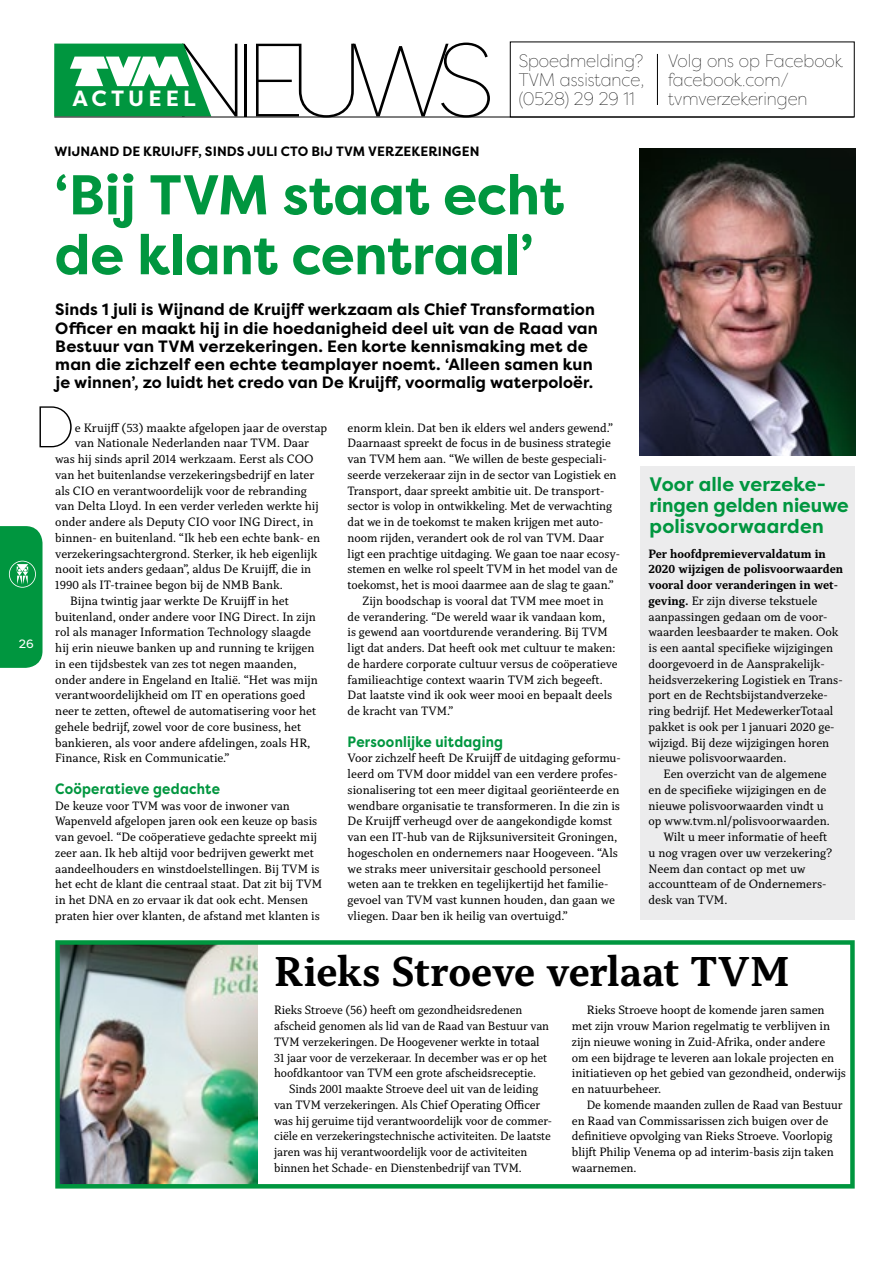
<style>
.page{position:relative;width:893px;height:1263px;background:#fff}
.page>*{position:absolute;margin:0;border:0;box-sizing:border-box;transform-origin:0 0}
.t1{font:100 58.5px "Filson Pro";color:#000}
.t2{font:700 55.95px/59.8px "Filson Pro";letter-spacing:-.005em;color:#00963f}
.t3{font:700 43.95px "Capitolina";letter-spacing:-.005em;color:#000}
.t4{font:700 22.05px "Filson Pro";letter-spacing:.195em;color:#fff}
.t5{font:700 19.5px/21px "Filson Pro";color:#00963f}
.t6{font:100 18px/18.8px "Filson Pro";color:#000;text-align:justify;scale:.93 1}
.t7{font:700 16.35px/18px "Filson Pro";letter-spacing:.01em;color:#000}
.Tussenkop{font:700 15px "Filson Pro";letter-spacing:.015em;color:#00963f;scale:.9 1}
.t8{font:700 13.5px "Filson Pro";letter-spacing:.01em;color:#000}
.t9{font:12.75px/15.8px "Capitolina";color:#000}
.t10{font:12px "Filson Pro";color:#fff}
.s1{font-weight:700}
</style>
<div class="page">
<svg style="left:0;top:526px;width:43px;height:142px;background:#109c4b"></svg>
<hr style="left:244px;top:44px;width:3px;height:72px;background:#000">
<svg style="left:256px;top:43px;width:234px;height:74px"></svg>
<svg style="left:54px;top:44px;width:183px;height:72px"></svg>
<hr style="left:54px;top:117px;width:800px;height:1px;background:#000">
<hr style="left:657px;top:54px;width:1px;height:51px;background:#000">
<img style="left:640px;top:148px;width:215px;height:307px">
<div style="left:640px;top:467px;width:215px;height:453px;background:#ececed"></div>
<img style="left:60px;top:945px;width:198px;height:238px">
<div style="left:55px;top:940px;width:800px;height:248px;border:4px solid #00963f"></div>
<h3 class="t4" style="left:72px;top:84px;width:125px">ACTUEEL</h3>
<p class="t8" style="left:55px;top:143px;width:427px">WIJNAND DE KRUIJFF, SINDS JULI CTO BIJ TVM VERZEKERINGEN</p>
<p class="t6" style="left:519px;top:52px;width:137px">Spoedmelding?<br>TVM assistance, (0528) 29 29 11</p>
<p class="t6" style="left:668px;top:52px;width:190px;text-align:left">Volg ons op Facebook facebook.com/ tvmverzekeringen</p>
<p class="t2" style="left:55px;top:166px;width:511px">‘Bij TVM staat echt de klant centraal’</p>
<p class="t7" style="left:55px;top:301px;width:544px">Sinds 1 juli is Wijnand de Kruijff werkzaam als Chief Transformation Officer en maakt hij in die hoedanigheid deel uit van de Raad van Bestuur van TVM verzekeringen. Een korte kennismaking met de man die zichzelf een echte teamplayer noemt. ‘Alleen samen kun je winnen’, zo luidt het credo van De Kruijff, voormalig waterpoloër.</p>
<p class="t1" style="left:33px;top:390px;width:44px">D</p>
<p class="t9" style="left:75px;top:420px;width:254px">e Kruijff (53) maakte afgelopen jaar de overstap</p>
<p class="t9" style="left:75px;top:435px;width:236px">van Nationale Nederlanden naar TVM. Daar</p>
<p class="t9" style="left:55px;top:451px;width:260px">was hij sinds april 2014 werkzaam. Eerst als COO</p>
<p class="t9" style="left:55px;top:467px;width:260px">van het buitenlandse verzekeringsbedrijf en later</p>
<p class="t9" style="left:55px;top:483px;width:253px">als CIO en verantwoordelijk voor de rebranding</p>
<p class="t9" style="left:55px;top:498px;width:265px">van Delta Lloyd. In een verder verleden werkte hij</p>
<p class="t9" style="left:55px;top:514px;width:260px">onder andere als Deputy CIO voor ING Direct, in</p>
<p class="t9" style="left:55px;top:530px;width:266px">binnen- en buitenland. “Ik heb een echte bank- en</p>
<p class="t9" style="left:55px;top:546px;width:264px">verzekeringsachtergrond. Sterker, ik heb eigenlijk</p>
<p class="t9" style="left:55px;top:561px;width:258px">nooit iets anders gedaan”, aldus De Kruijff, die in</p>
<p class="t9" style="left:55px;top:577px;width:229px">1990 als IT-trainee begon bij de NMB Bank.</p>
<p class="t9" style="left:55px;top:593px;width:264px;text-indent:15px">Bijna twintig jaar werkte De Kruijff in het buitenland, onder andere voor ING Direct. In zijn rol als manager Information Technology slaagde hij erin nieuwe banken up and running te krijgen in een tijdsbestek van zes tot negen maanden, onder andere in Engeland en Italië. “Het was mijn verantwoordelijkheid om IT en operations goed neer te zetten, oftewel de automatisering voor het gehele bedrijf, zowel voor de core business, het bankieren, als voor andere afdelingen, zoals HR, Finance, Risk en Communicatie.”</p>
<p class="Tussenkop" style="left:55px;top:779px;width:185px">Coöperatieve gedachte</p>
<p class="t9" style="left:55px;top:798px;width:268px">De keuze voor TVM was voor de inwoner van Wapenveld afgelopen jaren ook een keuze op basis van gevoel. “De coöperatieve gedachte spreekt mij zeer aan. Ik heb altijd voor bedrijven gewerkt met aandeelhouders en winstdoelstellingen. Bij TVM is het echt de klant die centraal staat. Dat zit bij TVM in het DNA en zo ervaar ik dat ook echt. Mensen praten hier over klanten, de afstand met klanten is</p>
<p class="t10" style="left:19px;top:636px;width:16px">26</p>
<p class="t9" style="left:348px;top:420px;width:267px">enorm klein. Dat ben ik elders wel anders gewend.”</p>
<p class="t9" style="left:348px;top:435px;width:274px">Daarnaast spreekt de focus in de business strategie van TVM hem aan. “We willen de beste gespeciali&shy;seerde verzekeraar zijn in de sector van Logistiek en Transport, daar spreekt ambitie uit. De transport&shy;sector is volop in ontwikkeling. Met de verwachting dat we in de toekomst te maken krijgen met auto&shy;noom rijden, verandert ook de rol van TVM. Daar ligt een prachtige uitdaging. We gaan toe naar ecosy&shy;stemen en welke rol speelt TVM in het model van de toekomst, het is mooi daarmee aan de slag te gaan.”</p>
<p class="t9" style="left:348px;top:593px;width:271px;text-indent:15px">Zijn boodschap is vooral dat TVM mee moet in de verandering. “De wereld waar ik vandaan kom,<br>is gewend aan voortdurende verandering. Bij TVM ligt dat anders. Dat heeft ook met cultuur te maken: de hardere corporate cultuur versus de coöperatieve familieachtige context waarin TVM zich begeeft.<br>Dat laatste vind ik ook weer mooi en bepaalt deels de kracht van TVM.”</p>
<p class="Tussenkop" style="left:348px;top:732px;width:174px">Persoonlijke uitdaging</p>
<p class="t9" style="left:348px;top:750px;width:275px">Voor zichzelf heeft De Kruijff de uitdaging geformu&shy;leerd om TVM door middel van een verdere profes&shy;sionalisering tot een meer digitaal georiënteerde en wendbare organisatie te transformeren. In die zin is De Kruijff verheugd over de aangekondigde komst van een IT-hub van de Rijksuniversiteit Groningen, hogescholen en ondernemers naar Hoogeveen. “Als we straks meer universitair geschoold personeel weten aan te trekken en tegelijkertijd het familie&shy;gevoel van TVM vast kunnen houden, dan gaan we vliegen. Daar ben ik heilig van overtuigd.”</p>
<p class="t5" style="left:649px;top:474px;width:201px">Voor alle verzeke&shy;ringen gelden nieuwe polisvoorwaarden</p>
<p class="t9" style="left:648px;top:546px;width:196px"><span class="s1">Per hoofdpremievervaldatum in 2020 wijzigen de polisvoorwaarden vooral door veranderingen in wet&shy;geving.</span> Er zijn diverse tekstuele aanpassingen gedaan om de voor&shy;waarden leesbaarder te maken. Ook is een aantal specifieke wijzigingen doorgevoerd in de Aansprakelijk&shy;heidsverzekering Logistiek en Trans&shy;port en de Rechtsbijstandverzeke&shy;ring bedrijf. Het MedewerkerTotaal pakket is ook per 1 januari 2020 ge&shy;wijzigd. Bij deze wijzigingen horen nieuwe polisvoorwaarden.</p>
<p class="t9" style="left:648px;top:766px;width:183px;text-indent:15px">Een overzicht van de algemene en de specifieke wijzigingen en de nieuwe polisvoorwaarden vindt u op www.tvm.nl/polisvoorwaarden.</p>
<p class="t9" style="left:648px;top:829px;width:185px;text-indent:15px">Wilt u meer informatie of heeft u nog vragen over uw verzekering?<br>Neem dan contact op met uw accountteam of de Ondernemers&shy;desk van TVM.</p>
<p class="t3" style="left:274px;top:945px;width:517px">Rieks Stroeve verlaat TVM</p>
<p class="t9" style="left:274px;top:1002px;width:276px">Rieks Stroeve (56) heeft om gezondheidsredenen afscheid genomen als lid van de Raad van Bestuur van TVM verzekeringen. De Hoogevener werkte in totaal 31 jaar voor de verzekeraar. In december was er op het hoofdkantoor van TVM een grote afscheidsreceptie.</p>
<p class="t9" style="left:274px;top:1081px;width:279px;text-indent:15px">Sinds 2001 maakte Stroeve deel uit van de leiding van TVM verzekeringen. Als Chief Operating Officer was hij geruime tijd verantwoordelijk voor de commer&shy;ciële en verzekeringstechnische activiteiten. De laatste jaren was hij verantwoordelijk voor de activiteiten binnen het Schade- en Dienstenbedrijf van TVM.</p>
<p class="t9" style="left:572px;top:1002px;width:276px;text-indent:15px">Rieks Stroeve hoopt de komende jaren samen met zijn vrouw Marion regelmatig te verblijven in zijn nieuwe woning in Zuid-Afrika, onder andere<br>om een bijdrage te leveren aan lokale projecten en initiatieven op het gebied van gezondheid, onderwijs en natuurbeheer.</p>
<p class="t9" style="left:572px;top:1097px;width:272px;text-indent:15px">De komende maanden zullen de Raad van Bestuur en Raad van Commissarissen zich buigen over de definitieve opvolging van Rieks Stroeve. Voorlopig blijft Philip Venema op ad interim-basis zijn taken waarnemen.</p>
</div>
